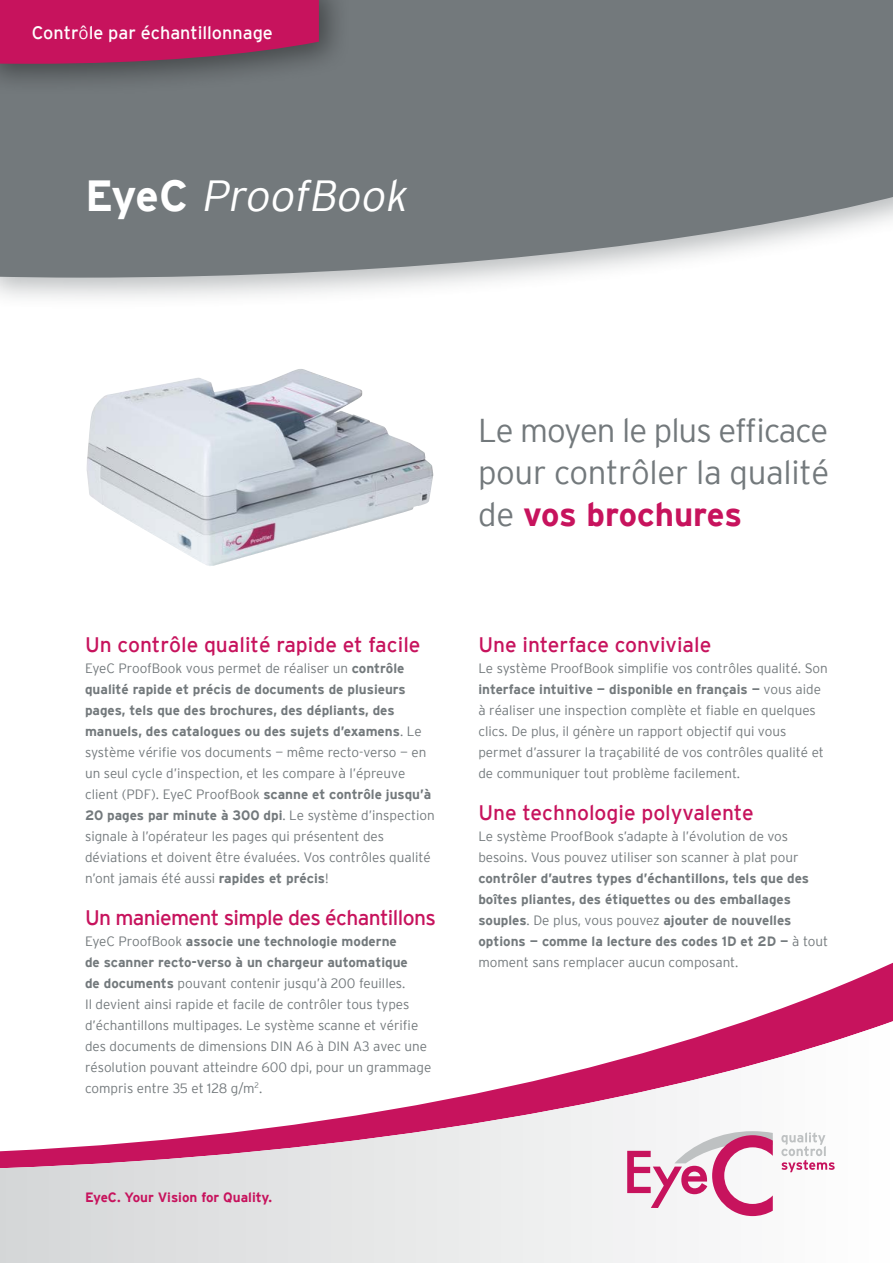
<style>
.page{position:relative;width:893px;height:1263px;background:#fff}
.page>*{position:absolute;margin:0;border:0;box-sizing:border-box;transform-origin:0 0}
.t1{font:italic 300 43.5px "Interstate";color:#fff}
.t2{font:300 33px/42px "Interstate";letter-spacing:-.015em;color:#73797c;text-align:justify}
.t3{font:21px "Interstate";color:#c7135d}
.t4{font:21px "Interstate";letter-spacing:-.03em;color:#c7135d}
.t5{font:18px "Interstate";color:#fff}
.t6{font:300 13.5px/21px "Interstate";color:#73797c}
.t7{font:700 13.5px/21px "Interstate";color:#73797c}
.t8{font:700 13.5px "Interstate";color:#c7135d}
.s1{font-weight:300}
.s2{font-weight:700;font-style:normal}
.s3{font-weight:700}
.s4{font-weight:700;color:#c7135d}
</style>
<div class="page">
<div style="left:0;top:0;width:893px;height:310px;background:#73797c;opacity:.5"></div>
<svg style="left:0;top:0;width:893px;height:278px;background:#7e8386"></svg>
<svg style="left:746px;top:962px;width:147px;height:59px"></svg>
<svg style="left:0;top:1021px;width:893px;height:242px"></svg>
<div style="left:0;top:0;width:351px;height:96px;background:#000;opacity:.4"></div>
<svg style="left:0;top:0;width:319px;height:64px;background:#bb1a5d"></svg>
<svg style="left:627px;top:1131px;width:208px;height:85px"></svg>
<img style="left:86px;top:369px;width:347px;height:197px">
<h3 class="t5" style="left:32px;top:23px;width:243px">Contr<span class="s1">ô</span>le par échantillonnage</h3>
<h1 class="t1" style="left:85px;top:171px;width:331px"><span class="s2">Eye C</span> ProofBook</h1>
<h3 class="t3" style="left:85px;top:633px;width:337px">Un contrôle qualité rapide et facile</h3>
<p class="t6" style="left:85px;top:657px;width:351px">EyeC ProofBook vous permet de réaliser un <span class="s3">contrôle qualité rapide et précis de documents de plusieurs pages, tels que des brochures, des dépliants, des manuels, des catalogues ou des sujets d’examens</span>. Le système vérifie vos documents — même recto-verso — en un seul cycle d’inspection, et les compare à l’épreuve client (PDF). EyeC ProofBook <span class="s3">scanne et contrôle jusqu’à 20 pages par minute à 300 dpi</span>. Le système d’inspection signale à l’opérateur les pages qui présentent des déviations et doivent être évaluées. Vos contrôles qualité n’ont jamais été aussi <span class="s3">rapides et précis</span>!</p>
<h3 class="t4" style="left:85px;top:906px;width:352px">Un maniement simple des échantillons</h3>
<p class="t6" style="left:85px;top:930px;width:348px">EyeC ProofBook <span class="s3">associe une technologie moderne<br>de scanner recto-verso à un chargeur automatique<br>de documents</span> pouvant contenir jusqu’à 200 feuilles.<br>Il devient ainsi rapide et facile de contrôler tous types d’échantillons multipages. Le système scanne et vérifie des documents de dimensions DIN A6 à DIN A3 avec une résolution pouvant atteindre 600 dpi, pour un grammage compris entre 35 et 128 g/m<sup>2</sup>.</p>
<p class="t8" style="left:85px;top:1190px;width:188px">EyeC. Your Vision for Quality.</p>
<h2 class="t2" style="left:478px;top:409px;width:353px">Le moyen le plus efficace pour contrôler la qualité de <span class="s4">vos brochures</span></h2>
<h3 class="t3" style="left:478px;top:633px;width:234px">Une interface conviviale</h3>
<p class="t6" style="left:478px;top:657px;width:351px">Le système ProofBook simplifie vos contrôles qualité. Son <span class="s3">interface intuitive — disponible en français —</span> vous aide à réaliser une inspection complète et fiable en quelques clics. De plus, il génère un rapport objectif qui vous permet d’assurer la traçabilité de vos contrôles qualité et de communiquer tout problème facilement.</p>
<h3 class="t3" style="left:478px;top:801px;width:277px">Une technologie polyvalente</h3>
<p class="t6" style="left:478px;top:825px;width:322px">Le système ProofBook s’adapte à l’évolution de vos besoins. Vous pouvez utiliser son scanner à plat pour</p>
<p class="t7" style="left:478px;top:867px;width:351px">contrôler d’autres types d’échantillons, tels que des boîtes pliantes, des étiquettes ou des emballages souples<span class="s1">. De plus, vous pouvez</span> ajouter de nouvelles options — comme la lecture des codes 1D et 2D — <span class="s1">à tout moment sans remplacer aucun composant.</span></p>
</div>
